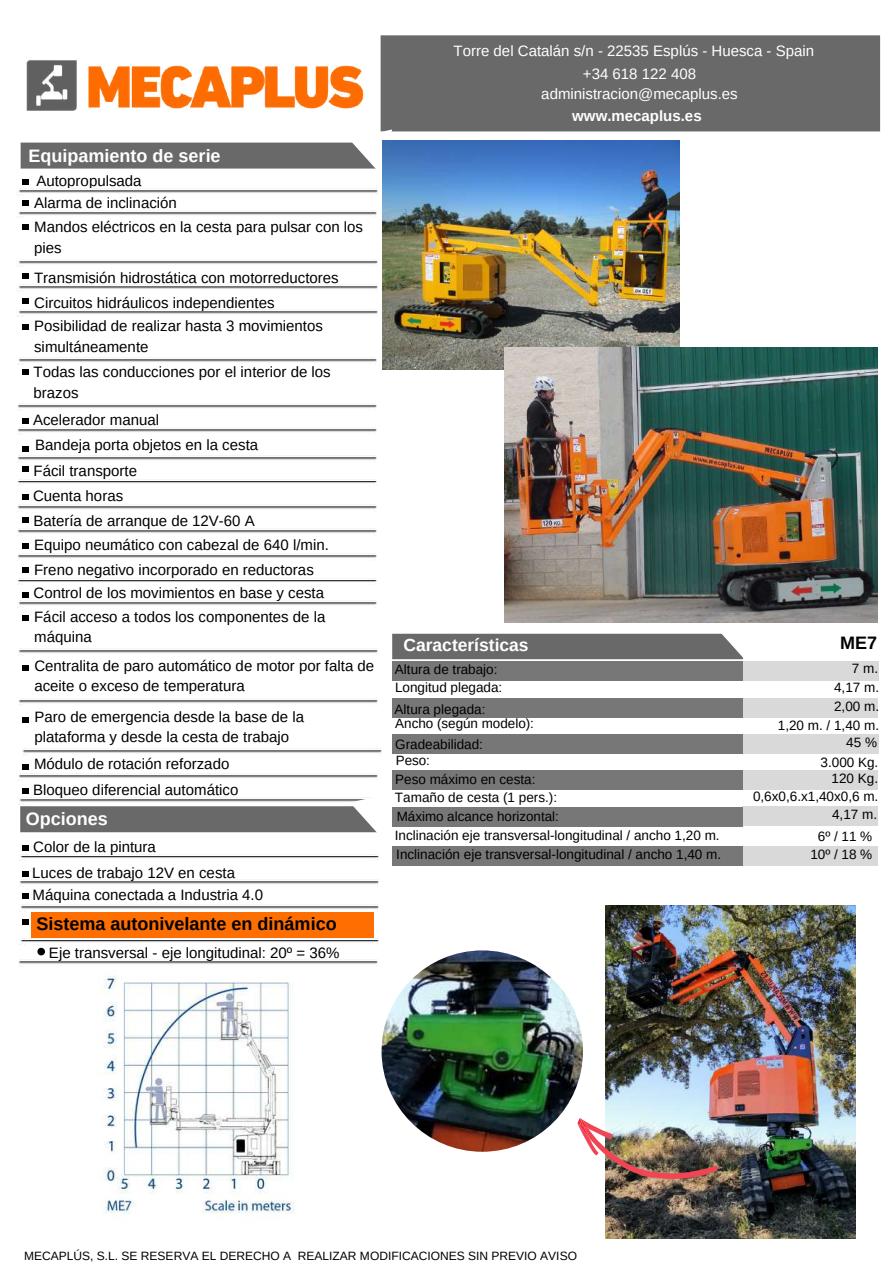
<style>
.page{position:relative;width:894px;height:1264px;background:#fff}
.page>*{position:absolute;margin:0;border:0;box-sizing:border-box;transform-origin:0 0}
.t1{font:700 18px "Arimo";color:#000}
.t2{font:700 18px "Arimo";color:#fff}
.t3{font:700 17.4px "Arimo";color:#fff}
.t4{font:15px/24.9px "Arimo";color:#000}
.t5{font:15px/23.5px "Arimo";color:#fff}
.t6{font:700 15px "Arimo";color:#fff}
.t7{font:13.5px/18.9px "Arimo";color:#000;text-align:right}
.t8{font:13.35px "Arimo";color:#000}
.t9{font:12px "Arimo";color:#000}
</style>
<div class="page">
<div style="left:381px;top:36px;width:498px;height:95px;background:#696969"></div>
<hr style="left:380px;top:37px;width:2px;height:93px;background:#696969">
<hr style="left:382px;top:35px;width:496px;height:2px;background:#696969">
<div style="left:743px;top:661px;width:135px;height:19px;background:#d9d9d9"></div>
<div style="left:742px;top:698px;width:136px;height:19px;background:#d9d9d9"></div>
<div style="left:743px;top:734px;width:135px;height:20px;background:#d9d9d9"></div>
<div style="left:742px;top:770px;width:136px;height:20px;background:#d9d9d9"></div>
<div style="left:742px;top:806px;width:136px;height:20px;background:#d9d9d9"></div>
<div style="left:742px;top:846px;width:136px;height:19px;background:#d9d9d9"></div>
<img style="left:97px;top:975px;width:197px;height:239px">
<div style="left:21px;top:143px;width:356px;height:25px;background:#696969"></div>
<svg style="left:342px;top:118px;width:50px;height:51px"></svg>
<svg style="left:22px;top:179px;width:7px;height:5px"></svg>
<img style="left:18px;top:212px;width:359px;height:5px">
<img style="left:18px;top:261px;width:360px;height:5px">
<img style="left:18px;top:284px;width:360px;height:7px">
<img style="left:18px;top:309px;width:360px;height:7px">
<img style="left:17px;top:190px;width:361px;height:6px">
<div style="left:22px;top:324px;width:7px;height:6px;background:#000"></div>
<div style="left:22px;top:298px;width:7px;height:6px;background:#000"></div>
<div style="left:22px;top:273px;width:7px;height:6px;background:#000"></div>
<svg style="left:22px;top:224px;width:7px;height:5px"></svg>
<div style="left:22px;top:200px;width:7px;height:6px;background:#000"></div>
<img style="left:18px;top:359px;width:359px;height:5px">
<div style="left:22px;top:369px;width:7px;height:6px;background:#000"></div>
<div style="left:22px;top:418px;width:7px;height:6px;background:#000"></div>
<div style="left:22px;top:446px;width:7px;height:6px;background:#000"></div>
<div style="left:22px;top:466px;width:7px;height:6px;background:#000"></div>
<img style="left:17px;top:405px;width:360px;height:5px">
<img style="left:17px;top:429px;width:360px;height:5px">
<img style="left:17px;top:455px;width:360px;height:7px">
<img style="left:17px;top:479px;width:360px;height:7px">
<img style="left:17px;top:504px;width:360px;height:7px">
<img style="left:17px;top:528px;width:360px;height:7px">
<img style="left:17px;top:553px;width:360px;height:7px">
<div style="left:22px;top:494px;width:7px;height:6px;background:#000"></div>
<div style="left:22px;top:517px;width:7px;height:6px;background:#000"></div>
<div style="left:22px;top:543px;width:7px;height:6px;background:#000"></div>
<img style="left:17px;top:578px;width:360px;height:7px">
<div style="left:22px;top:567px;width:7px;height:6px;background:#000"></div>
<img style="left:18px;top:602px;width:359px;height:5px">
<div style="left:22px;top:592px;width:7px;height:6px;background:#000"></div>
<img style="left:18px;top:648px;width:360px;height:7px">
<img style="left:18px;top:700px;width:360px;height:5px">
<svg style="left:22px;top:615px;width:7px;height:5px"></svg>
<svg style="left:22px;top:665px;width:7px;height:5px"></svg>
<img style="left:22px;top:748px;width:360px;height:7px">
<div style="left:22px;top:716px;width:7px;height:6px;background:#000"></div>
<img style="left:18px;top:773px;width:360px;height:7px">
<div style="left:22px;top:764px;width:7px;height:6px;background:#000"></div>
<img style="left:19px;top:797px;width:324px;height:7px">
<div style="left:22px;top:788px;width:7px;height:6px;background:#000"></div>
<div style="left:21px;top:807px;width:356px;height:24px;background:#696969"></div>
<hr style="left:20px;top:808px;width:2px;height:22px;background:#696969">
<hr style="left:22px;top:830px;width:354px;height:2px;background:#696969">
<hr style="left:22px;top:806px;width:354px;height:2px;background:#696969">
<img style="left:20px;top:854px;width:359px;height:6px">
<img style="left:19px;top:879px;width:360px;height:7px">
<svg style="left:23px;top:845px;width:6px;height:5px"></svg>
<svg style="left:23px;top:871px;width:6px;height:5px"></svg>
<div style="left:31px;top:911px;width:342px;height:27px;background:#ff6e00"></div>
<svg style="left:23px;top:919px;width:6px;height:5px"></svg>
<img style="left:20px;top:938px;width:359px;height:6px">
<div style="left:393px;top:634px;width:349px;height:24px;background:#696969"></div>
<hr style="left:392px;top:635px;width:2px;height:22px;background:#696969">
<hr style="left:394px;top:657px;width:347px;height:2px;background:#696969">
<hr style="left:394px;top:633px;width:347px;height:2px;background:#696969">
<svg style="left:710px;top:622px;width:50px;height:38px"></svg>
<div style="left:392px;top:661px;width:351px;height:19px;background:#777"></div>
<div style="left:392px;top:698px;width:351px;height:19px;background:#777"></div>
<div style="left:392px;top:734px;width:351px;height:20px;background:#777"></div>
<div style="left:392px;top:770px;width:351px;height:20px;background:#777"></div>
<div style="left:392px;top:807px;width:351px;height:19px;background:#777"></div>
<div style="left:392px;top:846px;width:351px;height:19px;background:#777"></div>
<svg style="left:343px;top:799px;width:50px;height:34px"></svg>
<img style="left:382px;top:141px;width:297px;height:228px">
<img style="left:504px;top:347px;width:373px;height:275px">
<img style="left:20px;top:904px;width:359px;height:7px">
<div style="left:22px;top:892px;width:7px;height:6px;background:#000"></div>
<img style="left:605px;top:905px;width:250px;height:333px">
<img style="left:567px;top:1088px;width:152px;height:125px">
<img style="left:381px;top:950px;width:201px;height:201px;border-radius:50%">
<svg style="left:37px;top:947px;width:8px;height:8px"></svg>
<img style="left:18px;top:959px;width:360px;height:7px">
<img style="left:88px;top:65px;width:276px;height:44px">
<img style="left:26px;top:60px;width:51px;height:51px">
<p class="t2" style="left:28px;top:146px;width:194px">Equipamiento de serie</p>
<p class="t4" style="left:36px;top:169px;width:107px">Autopropulsada</p>
<p class="t4" style="left:34px;top:191px;width:144px">Alarma de inclinación</p>
<p class="t4" style="left:34px;top:217px;width:330px;line-height:20.2px">Mandos eléctricos en la cesta para pulsar con los pies</p>
<p class="t4" style="left:34px;top:265px;width:306px;line-height:24.2px">Transmisión hidrostática con motorreductores<br>Circuitos hidráulicos independientes<br>Posibilidad de realizar hasta 3 movimientos</p>
<p class="t4" style="left:34px;top:333px;width:298px;line-height:26px">simultáneamente<br>Todas las conducciones por el interior de los</p>
<p class="t4" style="left:33px;top:379px;width:127px;line-height:27.5px">brazos<br>Acelerador manual</p>
<p class="t4" style="left:33px;top:433px;width:297px">Bandeja porta objetos en la cesta<br>Fácil transporte<br>Cuenta horas<br>Batería de arranque de 12V-60 A<br>Equipo neumático con cabezal de 640 l/min.<br>Freno negativo incorporado en reductoras</p>
<p class="t4" style="left:34px;top:581px;width:293px;line-height:23.5px">Control de los movimientos en base y cesta<br>Fácil acceso a todos los componentes de la</p>
<p class="t4" style="left:34px;top:622px;width:341px;line-height:29px">máquina<br>Centralita de paro automático de motor por falta de</p>
<p class="t4" style="left:34px;top:670px;width:271px;line-height:31px">aceite o exceso de temperatura<br>Paro de emergencia desde la base de la</p>
<p class="t4" style="left:33px;top:724px;width:257px;line-height:26.4px">plataforma y desde la cesta de trabajo<br>Módulo de rotación reforzado<br>Bloqueo diferencial automático</p>
<p class="t2" style="left:26px;top:808px;width:84px">Opciones</p>
<p class="t4" style="left:32px;top:834px;width:204px;line-height:25.8px">Color de la pintura<br>Luces de trabajo 12V en cesta</p>
<p class="t1" style="left:36px;top:913px;width:302px">Sistema autonivelante en dinámico</p>
<p class="t4" style="left:33px;top:882px;width:232px">Máquina conectada a Industria 4.0</p>
<p class="t4" style="left:49px;top:940px;width:292px">Eje transversal - eje longitudinal: 20º = 36%</p>
<p class="t5" style="left:582px;top:39px;width:233px;text-indent:-129px">Torre del Catalán s/n - 22535 Esplús - Huesca - Spain +34 618 122 408</p>
<p class="t5" style="left:541px;top:82px;width:198px">administracion@mecaplus.es</p>
<p class="t6" style="left:572px;top:108px;width:131px">www.mecaplus.es</p>
<p class="t3" style="left:403px;top:635px;width:127px">Características</p>
<p class="t1" style="left:839px;top:632px;width:38px">ME7</p>
<p class="t7" style="left:395px;top:659px;width:104px">Altura de trabajo:</p>
<p class="t7" style="left:394px;top:699px;width:92px">Altura plegada:</p>
<p class="t7" style="left:395px;top:735px;width:89px">Gradeabilidad:</p>
<p class="t7" style="left:395px;top:769px;width:142px">Peso máximo en cesta:</p>
<p class="t8" style="left:396px;top:808px;width:164px">Máximo alcance horizontal:</p>
<p class="t7" style="left:394px;top:826px;width:328px;text-align:left">Inclinación eje transversal-longitudinal / ancho 1,20 m.<br>Inclinación eje transversal-longitudinal / ancho 1,40 m.</p>
<p class="t7" style="left:395px;top:678px;width:109px">Longitud plegada:</p>
<p class="t7" style="left:395px;top:713px;width:140px">Ancho (según modelo):</p>
<p class="t7" style="left:396px;top:750px;width:36px">Peso:</p>
<p class="t7" style="left:395px;top:787px;width:164px">Tamaño de cesta (1 pers.):</p>
<p class="t7" style="left:777px;top:659px;width:103px">7 m.<br>4,17 m.<br>2,00 m.<br>1,20 m. / 1,40 m.</p>
<p class="t7" style="left:820px;top:732px;width:59px;line-height:19.6px">45 %<br>3.000 Kg.</p>
<p class="t7" style="left:752px;top:786px;width:127px">0,6x0,6.x1,40x0,6 m.</p>
<p class="t7" style="left:817px;top:826px;width:56px">6º/11%</p>
<p class="t7" style="left:831px;top:768px;width:48px">120 Kg.</p>
<p class="t7" style="left:831px;top:805px;width:46px">4,17 m.</p>
<p class="t7" style="left:810px;top:844px;width:63px">10º / 18 %</p>
<p class="t9" style="left:24px;top:1248px;width:554px">MECAPLÚS, S.L. SE RESERVA EL DERECHO A REALIZAR MODIFICACIONES SIN PREVIO AVISO</p>
</div>
